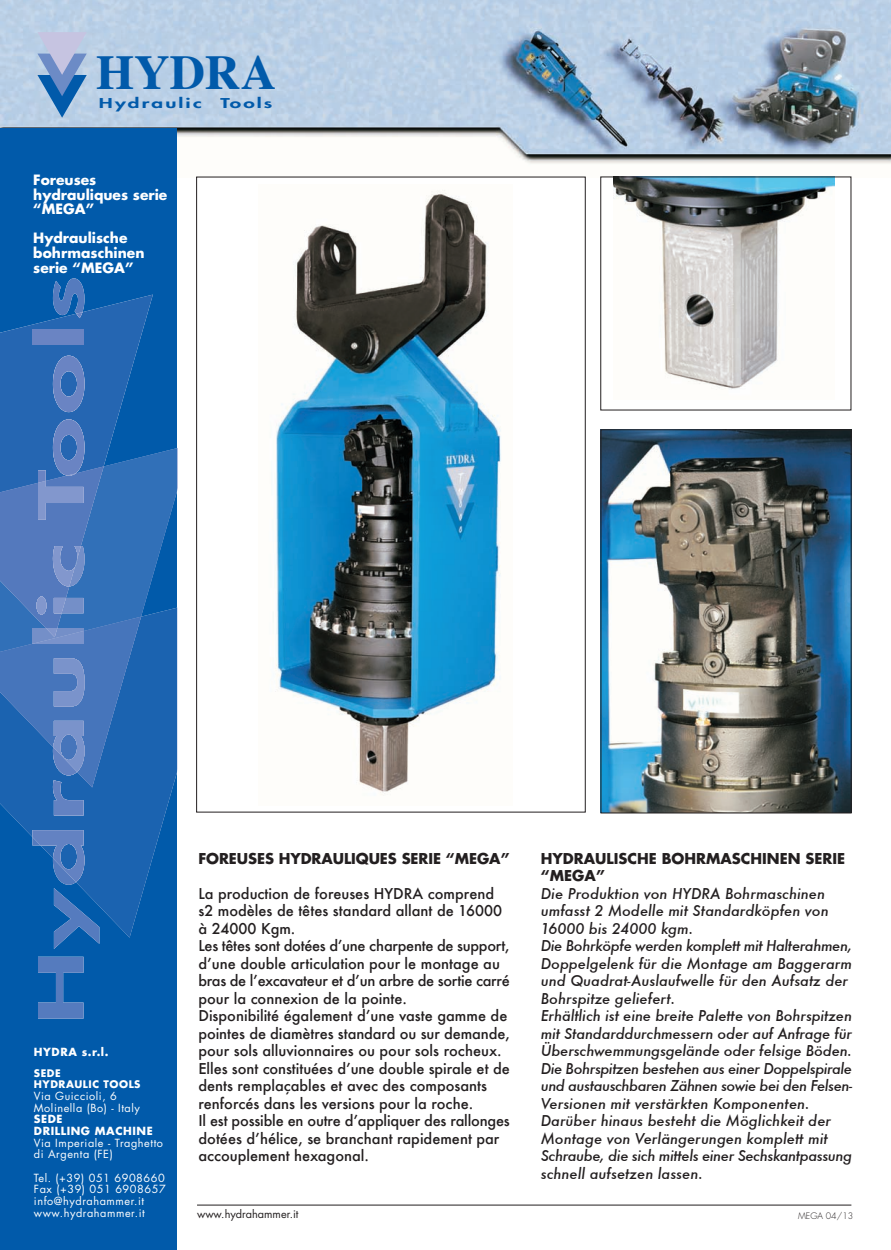
<style>
.page{position:relative;width:891px;height:1250px;background:#fff}
.page>*{position:absolute;margin:0;border:0;box-sizing:border-box;transform-origin:0 0}
.t1{font:700 48.6px "Times";color:#015aaa}
.t2{font:italic 500 14.55px/17.5px "Futura";color:#231f20}
.t3{font:500 14.55px/17.5px "Futura";color:#231f20}
.t4{font:700 14.55px/17.5px "Futura";color:#231f20}
.t5{font:700 13.8px/14.5px "Futura";color:#fff}
.t6{font:800 13.2px "Futura";letter-spacing:.105em;color:#015aaa;scale:1.57 1}
.t7{font:10.95px/11.7px "Futura";letter-spacing:.05em;color:#fff}
.t8{font:700 10.95px/11.7px "Futura";letter-spacing:.05em;color:#fff}
.t9{font:10.95px "Futura";color:#231f20}
.t10{font:700 10.2px/11.7px "Futura";letter-spacing:.05em;color:#fff}
.t11{font:300 8.7px "Futura";color:#231f20}
</style>
<div class="page">
<img style="left:0;top:0;width:891px;height:177px">
<hr style="left:197px;top:1204px;width:654px;height:1px;background:#231f20">
<div style="left:0;top:128px;width:177px;height:1121px;background:#015aaa"></div>
<svg style="left:11px;top:815px;width:154px;height:122px;fill:#1b63b0"></svg>
<svg style="left:0;top:294px;width:153px;height:125px;fill:#2566b2"></svg>
<svg style="left:37px;top:32px;width:50px;height:86px;background:#8caad3"></svg>
<svg style="left:38px;top:956px;width:46px;height:62px"></svg>
<svg style="left:32px;top:830px;width:67px;height:119px"></svg>
<svg style="left:0;top:419px;width:177px;height:396px;background:#366fb7"></svg>
<svg style="left:53px;top:356px;width:32px;height:56px;background:#547bbe"></svg>
<div style="left:32px;top:329px;width:52px;height:16px;background:#6a84c3"></div>
<svg style="left:53px;top:278px;width:32px;height:40px"></svg>
<svg style="left:76px;top:312px;width:7px;height:6px"></svg>
<img style="left:275px;top:190px;width:226px;height:606px">
<img style="left:602px;top:431px;width:247px;height:380px">
<div style="left:600px;top:429px;width:251px;height:384px;border:1px solid #231f20"></div>
<img style="left:613px;top:179px;width:221px;height:211px">
<h1 class="t1" style="left:96px;top:52px;width:181px">HYDRA</h1>
<p class="t6" style="left:99px;top:97px;width:67px">Hydraulic</p>
<p class="t6" style="left:220px;top:97px;width:35px">Tools</p>
<p class="t5" style="left:33px;top:174px;width:136px">Foreuses hydrauliques serie “MEGA”</p>
<p class="t5" style="left:33px;top:232px;width:113px">Hydraulische bohrmaschinen serie “MEGA”</p>
<p class="t8" style="left:34px;top:1047px;width:76px">HYDRA s.r.l.</p>
<p class="t10" style="left:34px;top:1067px;width:108px">SEDE<br>HYDRAULIC TOOLS</p>
<p class="t7" style="left:34px;top:1091px;width:107px">Via Guiccioli, 6<br>Molinella (Bo) - Italy</p>
<p class="t8" style="left:34px;top:1114px;width:120px">SEDE<br>DRILLING MACHINE</p>
<p class="t7" style="left:34px;top:1137px;width:131px">Via Imperiale - Traghetto di Argenta (FE)</p>
<p class="t7" style="left:34px;top:1172px;width:133px">Tel. (+39) 051 6908660<br>Fax (+39) 051 6908657 info@hydrahammer.it www.hydrahammer.it</p>
<p class="t4" style="left:198px;top:850px;width:313px">FOREUSES HYDRAULIQUES SERIE “MEGA”</p>
<p class="t3" style="left:198px;top:884px;width:313px">La production de foreuses HYDRA comprend s2 modèles de têtes standard allant de 16000 à 24000 Kgm.<br>Les têtes sont dotées d’une charpente de support, d’une double articulation pour le montage au bras de l’excavateur et d’un arbre de sortie carré pour la connexion de la pointe.<br>Disponibilité également d’une vaste gamme de pointes de diamètres standard ou sur demande, pour sols alluvionnaires ou pour sols rocheux.<br>Elles sont constituées d’une double spirale et de dents remplaçables et avec des composants renforcés dans les versions pour la roche.<br>Il est possible en outre d’appliquer des rallonges dotées d’hélice, se branchant rapidement par accouplement hexagonal.</p>
<p class="t4" style="left:541px;top:850px;width:306px">HYDRAULISCHE BOHRMASCHINEN SERIE “MEGA”</p>
<p class="t2" style="left:541px;top:884px;width:313px">Die Produktion von HYDRA Bohrmaschinen umfasst 2 Modelle mit Standardköpfen von 16000 bis 24000 kgm.<br>Die Bohrköpfe werden komplett mit Halterahmen, Doppelgelenk für die Montage am Baggerarm und Quadrat-Auslaufwelle für den Aufsatz der Bohrspitze geliefert.<br>Erhältlich ist eine breite Palette von Bohrspitzen mit Standarddurchmessern oder auf Anfrage für Überschwemmungsgelände oder felsige Böden.<br>Die Bohrspitzen bestehen aus einer Doppelspirale und austauschbaren Zähnen sowie bei den Felsen-Versionen mit verstärkten Komponenten.<br>Darüber hinaus besteht die Möglichkeit der Montage von Verlängerungen komplett mit Schraube, die sich mittels einer Sechskantpassung schnell aufsetzen lassen.</p>
<p class="t9" style="left:197px;top:1208px;width:103px">www.hydrahammer.it</p>
<p class="t11" style="left:798px;top:1211px;width:57px">MEGA 04/13</p>
</div>
